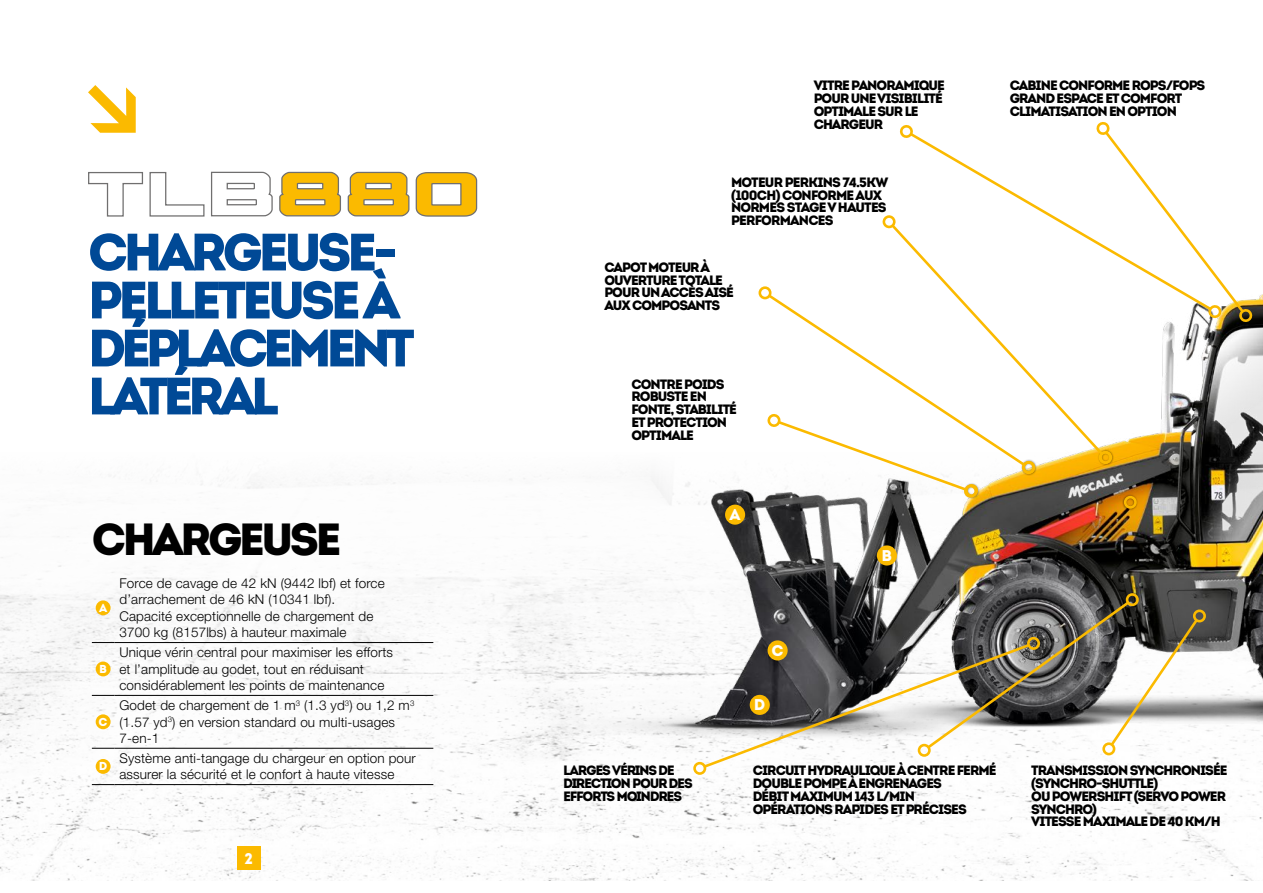
<style>
.page{position:relative;width:1263px;height:893px;background:#fff}
.page>*{position:absolute;margin:0;border:0;box-sizing:border-box;transform-origin:0 0}
.t1{font:900 52.5px/48px "Intro";letter-spacing:-.085em;color:#004996}
.t2{font:900 45px "Intro";letter-spacing:-.075em;color:#000}
.t3{font:15.6px "Intro";color:#fff}
.t4{font:900 15.45px "Intro";color:#fff}
.t5{font:900 13.5px/12.8px "Intro";letter-spacing:-.07em;color:#000}
.t6{font:300 13.5px/16.5px "Helvetica Neue LT Pro";letter-spacing:.01em;color:#000}
.t7{font:13.5px/12.8px "Intro";letter-spacing:-.1em;color:#000}
.t8{font:11.55px "Intro";color:#fff}
</style>
<div class="page">
<img style="left:0;top:476px;width:350px;height:404px">
<img style="left:350px;top:216px;width:913px;height:665px">
<div style="left:725px;top:505px;width:20px;height:20px;background:#fbba00;border-radius:50%"></div>
<div style="left:877px;top:545px;width:20px;height:20px;background:#fbba00;border-radius:50%"></div>
<div style="left:1193px;top:609px;width:13px;height:13px;border:3px solid #fbba00;border-radius:50%"></div>
<div style="left:1126px;top:593px;width:13px;height:13px;border:3px solid #fbba00;border-radius:50%"></div>
<svg style="left:701px;top:599px;width:499px;height:171px"></svg>
<div style="left:1027px;top:637px;width:13px;height:13px;border:3px solid #fbba00;border-radius:50%"></div>
<div style="left:693px;top:762px;width:13px;height:13px;border:3px solid #fbba00;border-radius:50%"></div>
<div style="left:1097px;top:449px;width:17px;height:17px;background:#000;opacity:.5"></div>
<div style="left:1099px;top:451px;width:13px;height:13px;border:3px solid #fbba00;border-radius:50%"></div>
<svg style="left:907px;top:134px;width:186px;height:88px"></svg>
<svg style="left:899px;top:125px;width:15px;height:16px"></svg>
<svg style="left:1093px;top:122px;width:161px;height:203px"></svg>
<div style="left:1122px;top:494px;width:16px;height:17px;background:#000;opacity:.5"></div>
<div style="left:1124px;top:496px;width:13px;height:13px;border:3px solid #fbba00;border-radius:50%"></div>
<svg style="left:889px;top:222px;width:216px;height:235px"></svg>
<div style="left:882px;top:215px;width:14px;height:14px;border:3px solid #fbba00;border-radius:50%"></div>
<div style="left:1098px;top:451px;width:14px;height:13px;border:3px solid #fbba00;border-radius:50%"></div>
<div style="left:963px;top:482px;width:17px;height:17px;background:#000;opacity:.5"></div>
<div style="left:965px;top:484px;width:13px;height:13px;border:3px solid #fbba00;border-radius:5px"></div>
<svg style="left:775px;top:468px;width:194px;height:25px"></svg>
<div style="left:964px;top:484px;width:13px;height:14px;border:3px solid #fbba00;border-radius:5px"></div>
<div style="left:1021px;top:459px;width:16px;height:17px;background:#000;opacity:.5"></div>
<svg style="left:766px;top:292px;width:262px;height:176px"></svg>
<div style="left:758px;top:286px;width:13px;height:13px;border:3px solid #fbba00;border-radius:50%"></div>
<div style="left:1022px;top:461px;width:13px;height:13px;border:3px solid #fbba00;border-radius:50%"></div>
<svg style="left:92px;top:642px;width:22px;height:1px"></svg>
<hr style="left:114px;top:642px;width:319px;height:1px;background:#000">
<svg style="left:92px;top:695px;width:22px;height:1px"></svg>
<hr style="left:114px;top:695px;width:319px;height:1px;background:#000">
<svg style="left:92px;top:748px;width:22px;height:1px"></svg>
<hr style="left:114px;top:748px;width:319px;height:1px;background:#000">
<svg style="left:92px;top:784px;width:22px;height:1px"></svg>
<hr style="left:114px;top:784px;width:319px;height:1px;background:#000">
<div style="left:96px;top:600px;width:15px;height:15px;background:#fbba00;border-radius:50%"></div>
<div style="left:96px;top:661px;width:15px;height:15px;background:#fbba00;border-radius:50%"></div>
<div style="left:96px;top:714px;width:15px;height:15px;background:#fbba00;border-radius:50%"></div>
<div style="left:96px;top:759px;width:15px;height:15px;background:#fbba00;border-radius:50%"></div>
<svg style="left:88px;top:85px;width:48px;height:48px"></svg>
<svg style="left:88px;top:171px;width:185px;height:46px"></svg>
<svg style="left:279px;top:171px;width:199px;height:46px"></svg>
<div style="left:237px;top:847px;width:23px;height:23px;background:#fbba00"></div>
<h1 class="t1" style="left:88px;top:227px;width:328px">CHARGEUSE-<br>PELLETEUSE À<br>DÉPLACEMENT<br>LATÉRAL</h1>
<h2 class="t2" style="left:92px;top:509px;width:251px">CHARGEUSE</h2>
<p class="t8" style="left:99px;top:601px;width:10px">A</p>
<p class="t8" style="left:99px;top:662px;width:9px">B</p>
<p class="t8" style="left:99px;top:715px;width:11px">C</p>
<p class="t6" style="left:119px;top:575px;width:267px">Force de cavage de 42 kN (9442 lbf) et force d’arrachement de 46 kN (10341 lbf).<br>Capacité exceptionnelle de chargement de 3700 kg (8157lbs) à hauteur maximale</p>
<p class="t6" style="left:119px;top:644px;width:275px">Unique vérin central pour maximiser les efforts et l’amplitude au godet, tout en réduisant considérablement les points de maintenance</p>
<p class="t6" style="left:119px;top:697px;width:296px">Godet de chargement de 1 m<sup>3</sup> (1.3 yd<sup>3</sup>) ou 1,2 m<sup>3 </sup>(1.57 yd<sup>3</sup>) en version standard ou multi-usages<br>7-en-1</p>
<p class="t8" style="left:99px;top:759px;width:10px">D</p>
<p class="t6" style="left:119px;top:750px;width:298px">Système anti-tangage du chargeur en option pour assurer la sécurité et le confort à haute vitesse</p>
<p class="t4" style="left:244px;top:848px;width:10px">2</p>
<p class="t5" style="left:814px;top:79px;width:133px">VITRE PANORAMIQUE<br>POUR UNE VISIBILITÉ<br>OPTIMALE SUR LE<br>CHARGEUR</p>
<p class="t5" style="left:731px;top:176px;width:159px">MOTEUR PERKINS 74.5KW (100CH) CONFORME AUX<br>NORMES STAGE V HAUTES<br>PERFORMANCES</p>
<p class="t5" style="left:604px;top:260px;width:131px">CAPOT MOTEUR À<br>OUVERTURE TOTALE<br>POUR UN ACCÈS AISÉ<br>AUX COMPOSANTS</p>
<p class="t5" style="left:631px;top:377px;width:107px">CONTRE POIDS<br>ROBUSTE EN<br>FONTE, STABILITÉ<br>ET PROTECTION<br>OPTIMALE</p>
<p class="t3" style="left:729px;top:505px;width:13px">A</p>
<p class="t3" style="left:881px;top:546px;width:12px">B</p>
<p class="t5" style="left:1010px;top:79px;width:197px">CABINE CONFORME ROPS/FOPS<br>GRAND ESPACE ET COMFORT<br>CLIMATISATION EN OPTION</p>
<p class="t7" style="left:563px;top:764px;width:131px">LARGES VÉRINS DE<br>DIRECTION POUR DES<br>EFFORTS MOINDRES</p>
<p class="t3" style="left:771px;top:641px;width:14px">C</p>
<p class="t3" style="left:754px;top:695px;width:13px">D</p>
<p class="t5" style="left:753px;top:764px;width:245px">CIRCUIT HYDRAULIQUE À CENTRE FERMÉ<br>DOUBLE POMPE À ENGRENAGES<br>DÉBIT MAXIMUM 143 L/MIN<br>OPÉRATIONS RAPIDES ET PRÉCISES</p>
<p class="t5" style="left:1031px;top:764px;width:198px">TRANSMISSION SYNCHRONISÉE (SYNCHRO-SHUTTLE)<br>OU POWERSHIFT (SERVO POWER<br>SYNCHRO)<br>VITESSE MAXIMALE DE 40 KM/H</p>
</div>
